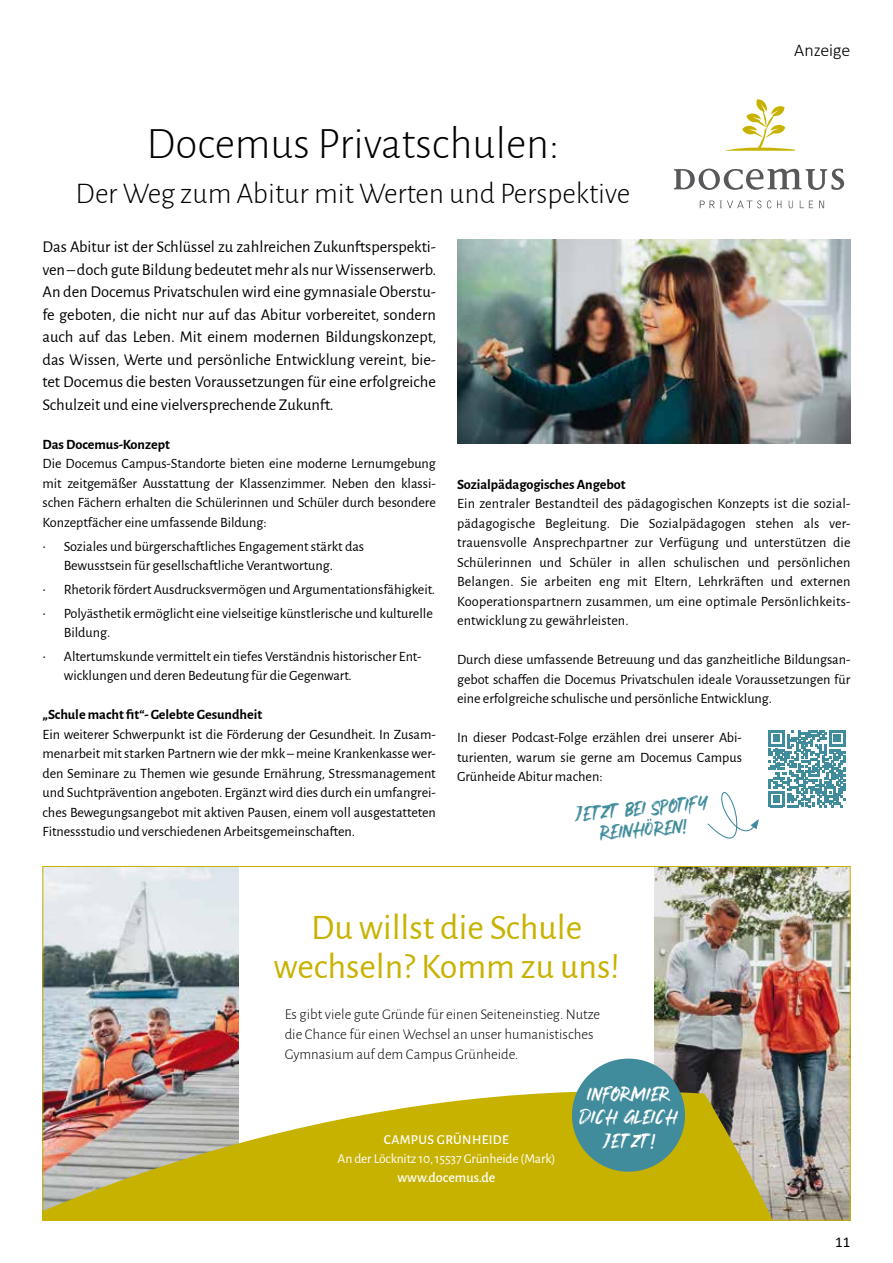
<style>
.page{position:relative;width:893px;height:1263px;background:#fff}
.page>*{position:absolute;margin:0;border:0;box-sizing:border-box;transform-origin:0 0}
.t1{font:300 45px "Alegreya Sans";color:#000}
.t2{font:36px/39px "Alegreya Sans";color:#c8b200;text-align:center}
.t3{font:300 30px "Alegreya Sans";color:#000}
.t4{font:19.5px/23.7px "Stay Weird";letter-spacing:.01em;color:#fff;text-align:center}
.t5{font:19.5px/21px "Stay Weird";color:#418c9c;text-align:center}
.t6{font:300 18px "Calibri";color:#000}
.t7{font:16.5px/22.5px "Alegreya Sans";color:#000;text-align:justify}
.t8{font:15px "Calibri";color:#000}
.t9{font:300 14.85px/19.8px "Alegreya Sans";color:#000}
.t10{font:14.25px/19.5px "Alegreya Sans";color:#000;text-align:justify}
.t11{font:700 14.25px "Alegreya Sans";color:#000}
.t12{font:500 14.25px "Alegreya Sans";color:#fff}
.t13{font:13.65px "Alegreya Sans";letter-spacing:-.01em;color:#fff}
.t14{font:500 13.65px "Alegreya Sans";letter-spacing:.025em;color:#fff}
</style>
<div class="page">
<svg style="left:674px;top:168px;width:170px;height:22px"></svg>
<svg style="left:725px;top:99px;width:70px;height:52px"></svg>
<svg style="left:700px;top:200px;width:61px;height:8px"></svg>
<svg style="left:767px;top:200px;width:4px;height:8px"></svg>
<svg style="left:777px;top:201px;width:4px;height:7px"></svg>
<svg style="left:789px;top:201px;width:4px;height:7px"></svg>
<svg style="left:800px;top:201px;width:13px;height:7px"></svg>
<svg style="left:819px;top:201px;width:5px;height:7px"></svg>
<img style="left:45px;top:868px;width:193px;height:191px">
<img style="left:655px;top:868px;width:193px;height:191px">
<img style="left:45px;top:1059px;width:803px;height:159px">
<div style="left:572px;top:1058px;width:113px;height:114px;background:#418c9c;border-radius:50%"></div>
<img style="left:457px;top:239px;width:393px;height:204px">
<svg style="left:768px;top:730px;width:77px;height:77px"></svg>
<svg style="left:707px;top:791px;width:52px;height:48px"></svg>
<h1 class="t1" style="left:147px;top:114px;width:414px">Docemus Privatschulen:</h1>
<h3 class="t3" style="left:76px;top:174px;width:556px">Der Weg zum Abitur mit Werten und Perspektive</h3>
<p class="t6" style="left:794px;top:39px;width:58px">Anzeige</p>
<p class="t7" style="left:43px;top:235px;width:395px">Das Abitur ist der Schlüssel zu zahlreichen Zukunftsperspekti&shy;ven – doch gute Bildung bedeutet mehr als nur Wissenserwerb.<br>An den Docemus Privatschulen wird eine gymnasiale Oberstu&shy;fe geboten, die nicht nur auf das Abitur vorbereitet, sondern auch auf das Leben. Mit einem modernen Bildungskonzept, das Wissen, Werte und persönliche Entwicklung vereint, bie&shy;tet Docemus die besten Voraussetzungen für eine erfolgreiche Schulzeit und eine vielversprechende Zukunft.</p>
<p class="t11" style="left:43px;top:434px;width:129px">Das Docemus-Konzept</p>
<p class="t10" style="left:43px;top:453px;width:395px">Die Docemus Campus-Standorte bieten eine moderne Lernumgebung mit zeitgemäßer Ausstattung der Klassenzimmer. Neben den klassi&shy;schen Fächern erhalten die Schülerinnen und Schüler durch besondere Konzeptfächer eine umfassende Bildung:</p>
<p class="t10" style="left:64px;top:536px;width:302px;text-indent:-21px">• Soziales und bürgerschaftliches Engagement stärkt das<br>Bewusstsein für gesellschaftliche Verantwortung.</p>
<p class="t10" style="left:43px;top:579px;width:394px">• Rhetorik fördert Ausdrucksvermögen und Argumentationsfähigkeit.</p>
<p class="t10" style="left:64px;top:603px;width:370px;text-indent:-21px">• Polyästhetik ermöglicht eine vielseitige künstlerische und kulturelle<br>Bildung.</p>
<p class="t10" style="left:64px;top:646px;width:359px;text-indent:-21px">• Altertumskunde vermittelt ein tiefes Verständnis historischer Ent&shy;wicklungen und deren Bedeutung für die Gegenwart.</p>
<p class="t11" style="left:43px;top:704px;width:221px">„Schule macht fit“- Gelebte Gesundheit</p>
<p class="t10" style="left:43px;top:724px;width:395px">Ein weiterer Schwerpunkt ist die Förderung der Gesundheit. In Zusam&shy;menarbeit mit starken Partnern wie der mkk – meine Krankenkasse wer&shy;den Seminare zu Themen wie gesunde Ernährung, Stressmanagement und Suchtprävention angeboten. Ergänzt wird dies durch ein umfangrei&shy;ches Bewegungsangebot mit aktiven Pausen, einem voll ausgestatteten Fitnessstudio und verschiedenen Arbeitsgemeinschaften.</p>
<p class="t11" style="left:457px;top:474px;width:170px">Sozialpädagogisches Angebot</p>
<p class="t10" style="left:457px;top:493px;width:395px">Ein zentraler Bestandteil des pädagogischen Konzepts ist die sozial&shy;pädagogische Begleitung. Die Sozialpädagogen stehen als ver&shy;trauensvolle Ansprechpartner zur Verfügung und unterstützen die Schülerinnen und Schüler in allen schulischen und persönlichen Belangen. Sie arbeiten eng mit Eltern, Lehrkräften und externen Kooperationspartnern zusammen, um eine optimale Persönlichkeits&shy;entwicklung zu gewährleisten.</p>
<p class="t10" style="left:457px;top:649px;width:395px">Durch diese umfassende Betreuung und das ganzheitliche Bildungsan&shy;gebot schaffen die Docemus Privatschulen ideale Voraussetzungen für eine erfolgreiche schulische und persönliche Entwicklung.</p>
<p class="t10" style="left:457px;top:727px;width:286px">In dieser Podcast-Folge erzählen drei unserer Abi&shy;turienten, warum sie gerne am Docemus Campus Grünheide Abitur machen:</p>
<h3 class="t5" style="left:574px;top:808px;width:136px;rotate:-5deg">JETZT BEI SPOTIFY<br>REINHÖREN!</h3>
<h2 class="t2" style="left:274px;top:906px;width:347px">Du willst die Schule wechseln? Komm zu uns!</h2>
<p class="t9" style="left:285px;top:1004px;width:317px">Es gibt viele gute Gründe für einen Seiteneinstieg. Nutze die Chance für einen Wechsel an unser humanistisches<br>Gymnasium auf dem Campus Grünheide.</p>
<p class="t14" style="left:384px;top:1130px;width:126px">CAMPUS GRÜNHEIDE</p>
<p class="t13" style="left:338px;top:1149px;width:219px">An der Löcknitz 10, 15537 Grünheide (Mark)</p>
<p class="t12" style="left:398px;top:1167px;width:99px">www.docemus.de</p>
<h3 class="t4" style="left:579px;top:1086px;width:100px">INFORMIER<br>DICH GLEICH<br>JETZT!</h3>
<p class="t8" style="left:835px;top:1231px;width:17px">11</p>
</div>
